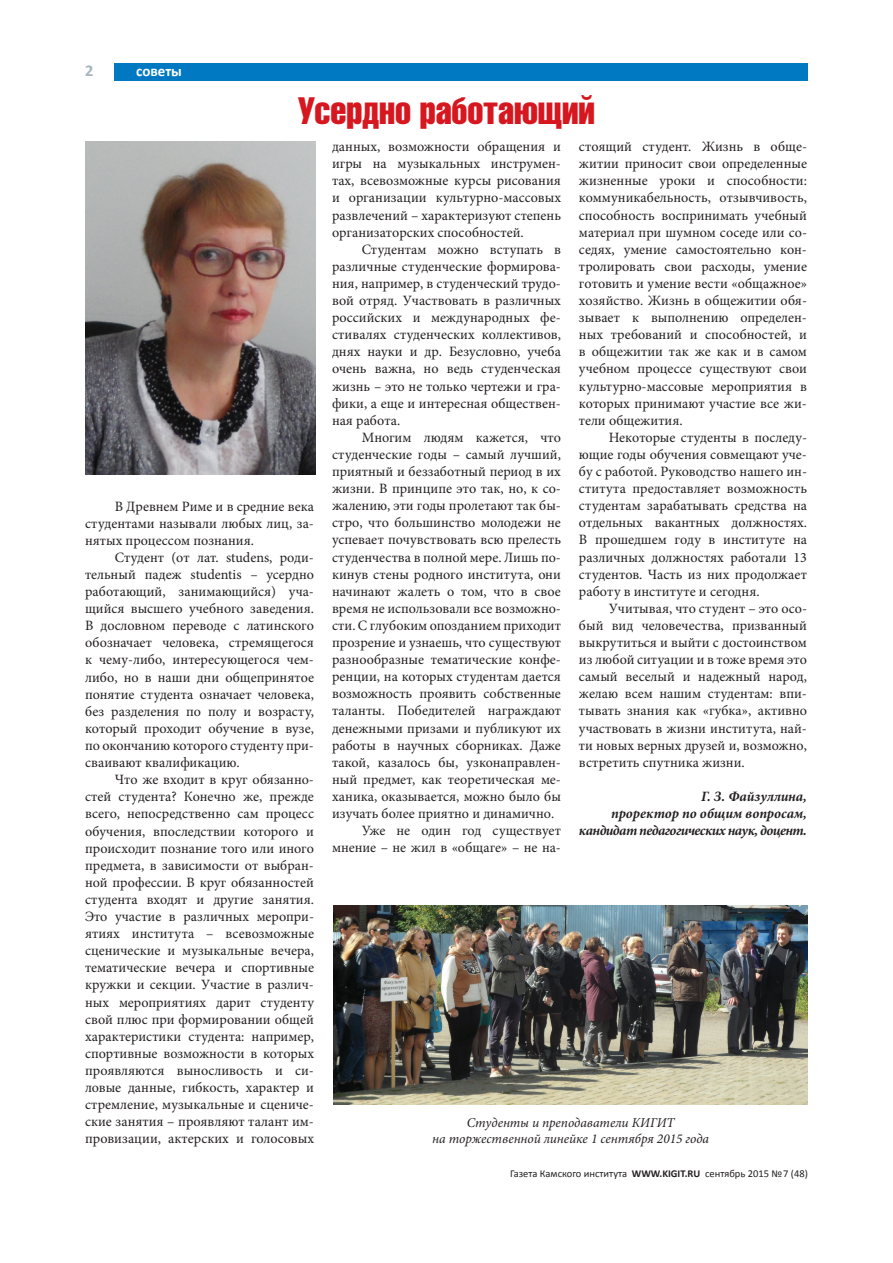
<style>
.page{position:relative;width:893px;height:1263px;background:#fff}
.page>*{position:absolute;margin:0;border:0;box-sizing:border-box;transform-origin:0 0}
.t1{font:37.5px "Helios Compressed";color:#d7171f}
.t2{font:700 16.5px "Calibri";color:#a7b6be}
.t3{font:700 15px "Calibri";color:#fff}
.t4{font:14.25px/17.1px "Minion Pro";color:#231f20;text-align:justify}
.t5{font:italic 700 14.25px/17.1px "Minion Pro";letter-spacing:-.015em;color:#231f20;text-align:right}
.t6{font:italic 13.5px/16.2px "Minion Pro";color:#231f20;text-align:center}
.t7{font:10.5px "Calibri";color:#231f20}
.s1{font-weight:700}
</style>
<div class="page">
<div style="left:115px;top:64px;width:693px;height:17px;background:#0079c2"></div>
<img style="left:85px;top:142px;width:230px;height:333px">
<img style="left:333px;top:906px;width:475px;height:198px">
<p class="t2" style="left:85px;top:60px;width:10px">2</p>
<p class="t3" style="left:136px;top:62px;width:47px">советы</p>
<h1 class="t1" style="left:298px;top:89px;width:298px">Усердно работающий</h1>
<p class="t4" style="left:85px;top:497px;width:230px;text-indent:30px">В Древнем Риме и в средние века студентами называли любых лиц, за&shy;нятых процессом познания.</p>
<p class="t4" style="left:85px;top:549px;width:230px;text-indent:30px">Студент (от лат. studens, роди&shy;тельный падеж studentis – усердно работающий, занимающийся) уча&shy;щийся высшего учебного заведения.<br>В дословном переводе с латинского обозначает человека, стремящегося к чему-либо, интересующегося чем&shy;либо, но в наши дни общепринятое понятие студента означает человека, без разделения по полу и возрасту, который проходит обучение в вузе, по окончанию которого студенту при&shy;сваивают квалификацию.</p>
<p class="t4" style="left:85px;top:771px;width:230px;text-indent:30px">Что же входит в круг обязанно&shy;стей студента? Конечно же, прежде всего, непосредственно сам процесс обучения, впоследствии которого и происходит познание того или иного предмета, в зависимости от выбран&shy;ной профессии. В круг обязанностей студента входят и другие занятия.<br>Это участие в различных меропри&shy;ятиях института – всевозможные сценические и музыкальные вечера, тематические вечера и спортивные кружки и секции. Участие в различ&shy;ных мероприятиях дарит студенту свой плюс при формировании общей характеристики студента: например, спортивные возможности в которых проявляются выносливость и си&shy;ловые данные, гибкость, характер и стремление, музыкальные и сцениче&shy;ские занятия – проявляют талант им&shy;провизации, актерских и голосовых</p>
<p class="t4" style="left:332px;top:138px;width:230px">данных, возможности обращения и игры на музыкальных инструмен&shy;тах, всевозможные курсы рисования и организации культурно-массовых развлечений – характеризуют степень организаторских способностей.</p>
<p class="t4" style="left:332px;top:241px;width:230px;text-indent:30px">Студентам можно вступать в различные студенческие формирова&shy;ния, например, в студенческий трудо&shy;вой отряд. Участвовать в различных российских и международных фе&shy;стивалях студенческих коллективов, днях науки и др. Безусловно, учеба очень важна, но ведь студенческая жизнь – это не только чертежи и гра&shy;фики, а еще и интересная обществен&shy;ная работа.</p>
<p class="t4" style="left:362px;top:429px;width:201px">Многим людям кажется, что</p>
<p class="t4" style="left:332px;top:446px;width:230px">студенческие годы – самый лучший,</p>
<p class="t4" style="left:332px;top:463px;width:230px">приятный и беззаботный период в их</p>
<p class="t4" style="left:332px;top:480px;width:230px">жизни. В принципе это так, но, к со-</p>
<p class="t4" style="left:332px;top:497px;width:230px">жалению, эти годы пролетают так бы-</p>
<p class="t4" style="left:332px;top:514px;width:230px">стро, что большинство молодежи не</p>
<p class="t4" style="left:332px;top:531px;width:230px">успевает почувствовать всю прелесть</p>
<p class="t4" style="left:332px;top:548px;width:230px">студенчества в полной мере. Лишь по-</p>
<p class="t4" style="left:332px;top:566px;width:230px">кинув стены родного института, они</p>
<p class="t4" style="left:332px;top:583px;width:230px">начинают жалеть о том, что в свое</p>
<p class="t4" style="left:332px;top:600px;width:230px">время не использовали все возможно-</p>
<p class="t4" style="left:332px;top:617px;width:230px">сти. С глубоким опозданием приходит</p>
<p class="t4" style="left:332px;top:634px;width:230px">прозрение и узнаешь, что существуют</p>
<p class="t4" style="left:332px;top:651px;width:230px">разнообразные тематические конфе-</p>
<p class="t4" style="left:332px;top:668px;width:230px">ренции, на которых студентам дается</p>
<p class="t4" style="left:332px;top:685px;width:230px">возможность проявить собственные</p>
<p class="t4" style="left:332px;top:702px;width:230px">таланты. Победителей награждают</p>
<p class="t4" style="left:332px;top:719px;width:230px">денежными призами и публикуют их</p>
<p class="t4" style="left:332px;top:737px;width:230px">работы в научных сборниках. Даже</p>
<p class="t4" style="left:332px;top:754px;width:230px">такой, казалось бы, узконаправлен-</p>
<p class="t4" style="left:332px;top:771px;width:230px">ный предмет, как теоретическая ме-</p>
<p class="t4" style="left:332px;top:788px;width:230px">ханика, оказывается, можно было бы</p>
<p class="t4" style="left:332px;top:805px;width:224px">изучать более приятно и динамично.</p>
<p class="t4" style="left:362px;top:822px;width:201px">Уже не один год существует</p>
<p class="t4" style="left:332px;top:839px;width:230px">мнение – не жил в «общаге» – не на-</p>
<p class="t4" style="left:579px;top:138px;width:230px">стоящий студент. Жизнь в обще&shy;житии приносит свои определенные жизненные уроки и способности: коммуникабельность, отзывчивость, способность воспринимать учебный материал при шумном соседе или со&shy;седях, умение самостоятельно кон&shy;тролировать свои расходы, умение готовить и умение вести «общажное» хозяйство. Жизнь в общежитии обя&shy;зывает к выполнению определен&shy;ных требований и способностей, и в общежитии так же как и в самом учебном процессе существуют свои культурно-массовые мероприятия в которых принимают участие все жи&shy;тели общежития.</p>
<p class="t4" style="left:579px;top:429px;width:230px;text-indent:30px">Некоторые студенты в последу&shy;ющие годы обучения совмещают уче&shy;бу с работой. Руководство нашего ин&shy;ститута предоставляет возможность студентам зарабатывать средства на отдельных вакантных должностях.<br>В прошедшем году в институте на различных должностях работали 13 студентов. Часть из них продолжает работу в институте и сегодня.</p>
<p class="t4" style="left:579px;top:600px;width:230px;text-indent:30px">Учитывая, что студент – это осо&shy;бый вид человечества, призванный выкрутиться и выйти с достоинством из любой ситуации и в тоже время это самый веселый и надежный народ, желаю всем нашим студентам: впи&shy;тывать знания как «губка», активно участвовать в жизни института, най&shy;ти новых верных друзей и, возможно, встретить спутника жизни.</p>
<p class="t5" style="left:579px;top:788px;width:230px">Г. З. Файзуллина,<br>проректор по общим вопросам, кандидат педагогических наук, доцент.</p>
<p class="t6" style="left:432px;top:1114px;width:278px">Студенты и преподаватели КИГИТ<br>на торжественной линейке 1 сентября 2015 года</p>
<p class="t7" style="left:510px;top:1167px;width:299px">Газета Камского института <span class="s1">WWW.KIGIT.RU</span> сентябрь 2015 №7 (48)</p>
</div>
